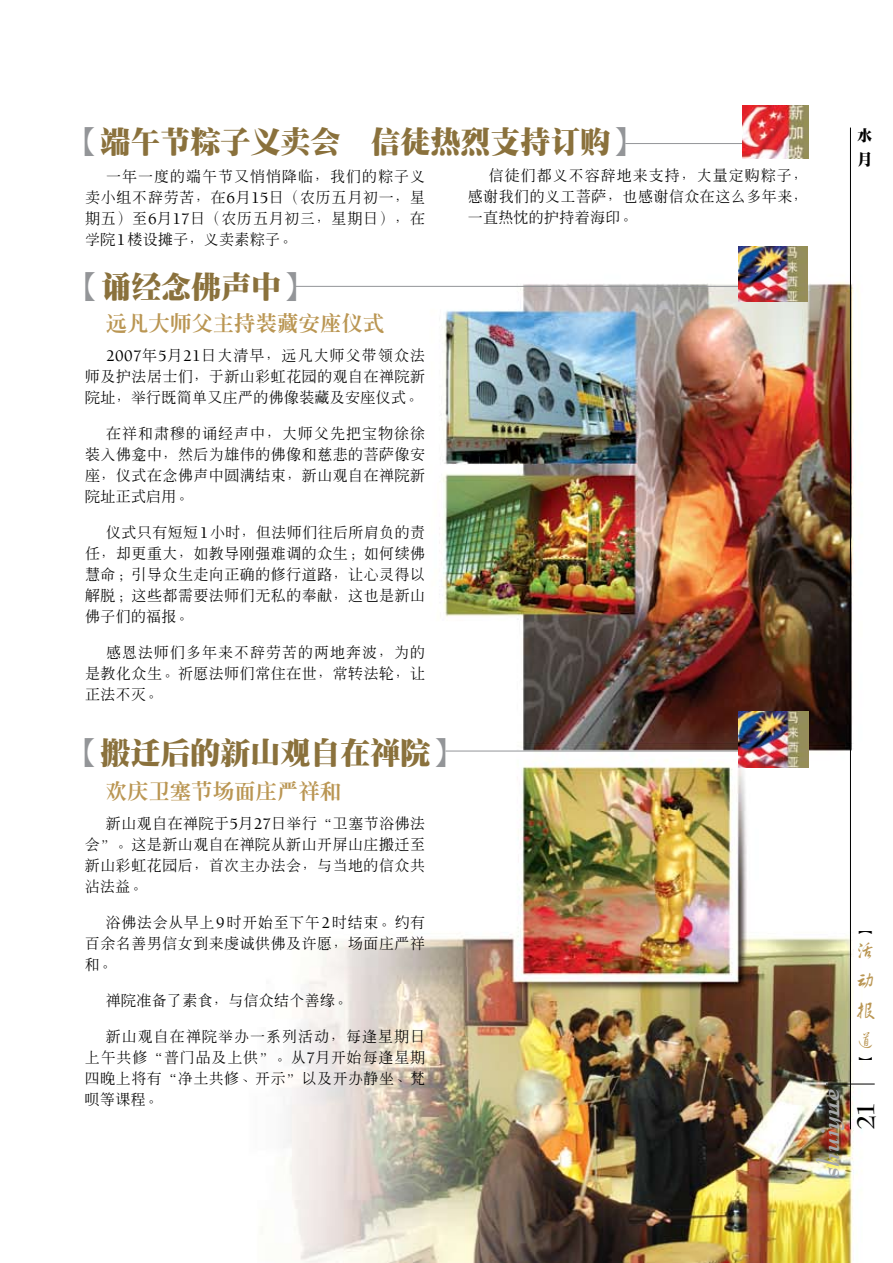
<style>
.page{position:relative;width:893px;height:1263px;background:#fff}
.page>*{position:absolute;margin:0;border:0;box-sizing:border-box;transform-origin:0 0}
.t1{font:30px "Sungti EG Ultra GB";color:#8a713c}
.t2{font:italic 700 30px "Bernhard Modern Std";letter-spacing:.02em;color:#a7a9ac}
.t3{font:700 27px "Bernhard Modern Std";color:#000}
.t4{font:800 21px "GB Inn Ming";letter-spacing:.02em;color:#ba9653}
.t5{font:21px/30px "FZHCJW GB1 0";color:#ba9653;text-align:justify}
.t6{font:500 15px/21px "GB Inn Ming";letter-spacing:.03em;color:#000;text-align:justify}
.t7{font:15px/24px "Sungti EG Ultra GB";color:#000}
.t8{font:15px "FZHCJW GB1 0";color:#000}
.s1{font-family:"GB Inn Ming";font-weight:800;color:#939598}
.s2{font-family:"Berkeley";font-size:16.5px}
</style>
<div class="page">
<img style="left:283px;top:105px;width:592px;height:1158px">
<hr style="left:850px;top:128px;width:1px;height:1001px;background:#000">
<hr style="left:826px;top:1084px;width:49px;height:1px;background:#000">
<hr style="left:295px;top:286px;width:513px;height:1px;background:#939598">
<hr style="left:445px;top:751px;width:362px;height:1px;background:#939598">
<img style="left:738px;top:246px;width:70px;height:56px">
<img style="left:738px;top:711px;width:70px;height:56px">
<hr style="left:625px;top:143px;width:183px;height:1px;background:#939598">
<img style="left:742px;top:105px;width:66px;height:53px">
<h1 class="t1" style="left:70px;top:126px;width:572px"><span class="s1">【</span>端午节粽子义卖会 信徒热烈支持订购<span class="s1">】</span></h1>
<p class="t6" style="left:85px;top:166px;width:342px;text-indent:21px">一年一度的端午节又悄悄降临，我们的粽子义卖小组不辞劳苦，在<span class="s2">6</span>月<span class="s2">15</span>日（农历五月初一，星期五）至<span class="s2">6</span>月<span class="s2">17</span>日（农历五月初三，星期日），在学院<span class="s2">1</span>楼设摊子，义卖素粽子。</p>
<p class="t6" style="left:468px;top:165px;width:342px;text-indent:21px">信徒们都义不容辞地来支持，大量定购粽子，感谢我们的义工菩萨，也感谢信众在这么多年来，一直热忱的护持着海印。</p>
<h1 class="t1" style="left:71px;top:272px;width:242px"><span class="s1">【</span>诵经念佛声中<span class="s1">】</span></h1>
<h3 class="t4" style="left:106px;top:313px;width:280px">远凡大师父主持装藏安座仪式</h3>
<p class="t6" style="left:85px;top:345px;width:342px;text-indent:21px"><span class="s2">2007</span>年<span class="s2">5</span>月<span class="s2">21</span>日大清早，远凡大师父带领众法师及护法居士们，于新山彩虹花园的观自在禅院新院址，举行既简单又庄严的佛像装藏及安座仪式。</p>
<p class="t6" style="left:85px;top:423px;width:342px;text-indent:21px">在祥和肃穆的诵经声中，大师父先把宝物徐徐装入佛龛中，然后为雄伟的佛像和慈悲的菩萨像安座，仪式在念佛声中圆满结束，新山观自在禅院新院址正式启用。</p>
<p class="t6" style="left:85px;top:522px;width:342px;text-indent:21px">仪式只有短短<span class="s2">1</span>小时，但法师们往后所肩负的责任，却更重大，如教导刚强难调的众生；如何续佛慧命；引导众生走向正确的修行道路，让心灵得以解脱；这些都需要法师们无私的奉献，这也是新山佛子们的福报。</p>
<p class="t6" style="left:85px;top:642px;width:342px;text-indent:21px">感恩法师们多年来不辞劳苦的两地奔波，为的是教化众生。祈愿法师们常住在世，常转法轮，让正法不灭。</p>
<h1 class="t1" style="left:70px;top:737px;width:392px"><span class="s1">【</span>搬迁后的新山观自在禅院<span class="s1">】</span></h1>
<h3 class="t4" style="left:106px;top:780px;width:237px">欢庆卫塞节场面庄严祥和</h3>
<p class="t6" style="left:85px;top:812px;width:342px;text-indent:21px">新山观自在禅院于<span class="s2">5</span>月<span class="s2">27</span>日举行“卫塞节浴佛法会”。这是新山观自在禅院从新山开屏山庄搬迁至新山彩虹花园后，首次主办法会，与当地的信众共沾法益。</p>
<p class="t6" style="left:85px;top:911px;width:342px;text-indent:21px">浴佛法会从早上<span class="s2">9</span>时开始至下午<span class="s2">2</span>时结束。约有百余名善男信女到来虔诚供佛及许愿，场面庄严祥和。</p>
<p class="t6" style="left:106px;top:989px;width:246px">禅院准备了素食，与信众结个善缘。</p>
<p class="t6" style="left:85px;top:1025px;width:342px;text-indent:21px">新山观自在禅院举办一系列活动，每逢星期日上午共修“普门品及上供”。从<span class="s2">7</span>月开始每逢星期四晚上将有“净土共修、开示”以及开办静坐、梵呗等课程。</p>
<p class="t7" style="left:857px;top:123px;width:16px">水月</p>
<h1 class="t2" style="left:813px;top:1178px;width:91px;rotate:-90deg">shuiyue</h1>
<p class="t8" style="left:873px;top:923px;width:16px;rotate:90deg">【</p>
<h3 class="t5" style="left:855px;top:938px;width:22px">活动报道</h3>
<p class="t8" style="left:857px;top:1067px;width:16px;rotate:-90deg">【</p>
<h2 class="t3" style="left:852px;top:1130px;width:26px;rotate:-90deg">21</h2>
</div>
